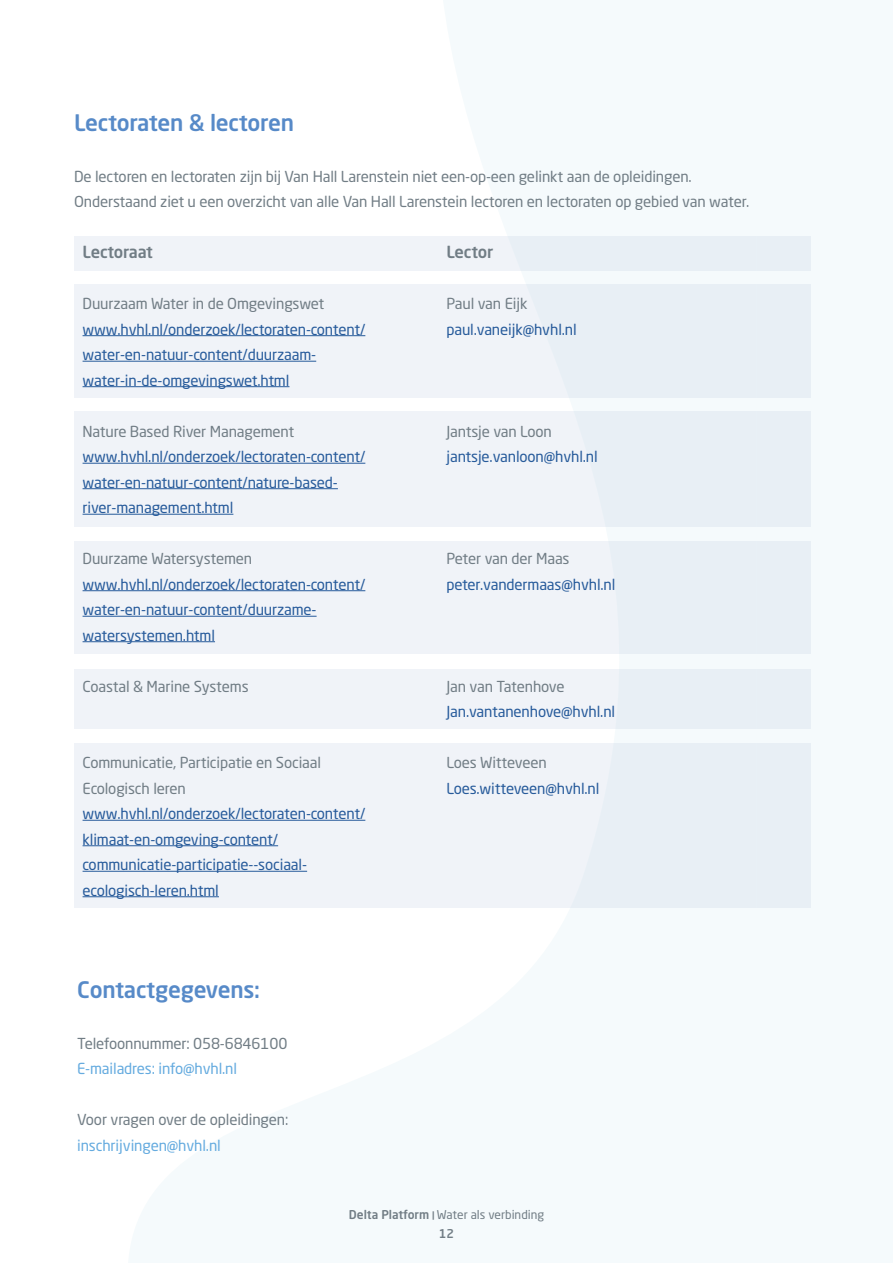
<style>
.page{position:relative;width:893px;height:1263px;background:#fff}
.page>*{position:absolute;margin:0;border:0;box-sizing:border-box;transform-origin:0 0}
.t1{font:500 22.5px "Neo Sans W1 G";letter-spacing:-.01em;color:#578ac8}
.t2{font:500 16.5px "Neo Sans W1 G";letter-spacing:-.01em;color:#717d85}
.t3{font:15px/25.5px "Neo Sans W1 G";letter-spacing:-.01em;color:#275b9b}
.t4{font:15px/25.5px "Neo Sans W1 G";letter-spacing:-.01em;color:#717d85}
.t5{font:15px "Neo Sans W1 G";letter-spacing:-.01em;color:#65abdf}
.t6{font:12px "Neo Sans W1 G";color:#717d85}
.t7{font:500 12px "Neo Sans W1 G";color:#717d85}
.s1{font-weight:500}
.s2{font-weight:500;font-size:9px}
</style>
<div class="page">
<div style="left:74px;top:284px;width:736px;height:114px;background:#f0f3f8"></div>
<div style="left:74px;top:236px;width:736px;height:35px;background:#f0f3f8"></div>
<div style="left:74px;top:411px;width:736px;height:115px;background:#f0f3f8"></div>
<div style="left:74px;top:541px;width:736px;height:113px;background:#f0f3f8"></div>
<div style="left:74px;top:669px;width:736px;height:60px;background:#f0f3f8"></div>
<div style="left:74px;top:742px;width:736px;height:165px;background:#f0f3f8"></div>
<svg style="left:128px;top:335px;width:628px;height:573px"></svg>
<svg style="left:756px;top:236px;width:55px;height:672px"></svg>
<hr style="left:83px;top:335px;width:282px;height:1px;background:#275b9b">
<hr style="left:83px;top:361px;width:233px;height:1px;background:#275b9b">
<hr style="left:83px;top:386px;width:206px;height:1px;background:#275b9b">
<hr style="left:83px;top:463px;width:282px;height:1px;background:#275b9b">
<hr style="left:83px;top:488px;width:255px;height:1px;background:#275b9b">
<hr style="left:83px;top:514px;width:150px;height:1px;background:#275b9b">
<hr style="left:83px;top:590px;width:282px;height:1px;background:#275b9b">
<hr style="left:83px;top:616px;width:234px;height:1px;background:#275b9b">
<hr style="left:83px;top:641px;width:132px;height:1px;background:#275b9b">
<hr style="left:83px;top:820px;width:282px;height:1px;background:#275b9b">
<hr style="left:83px;top:845px;width:195px;height:1px;background:#275b9b">
<hr style="left:83px;top:871px;width:224px;height:1px;background:#275b9b">
<hr style="left:83px;top:896px;width:136px;height:1px;background:#275b9b">
<h1 class="t1" style="left:74px;top:108px;width:222px">Lectoraten &amp; lectoren</h1>
<p class="t4" style="left:74px;top:163px;width:677px">De lectoren en lectoraten zijn bij Van Hall Larenstein niet een-op-een gelinkt aan de opleidingen.<br>Onderstaand ziet u een overzicht van alle Van Hall Larenstein lectoren en lectoraten op gebied van water.</p>
<p class="t2" style="left:446px;top:242px;width:48px">Lector</p>
<p class="t4" style="left:446px;top:291px;width:82px">Paul van Eijk</p>
<p class="t3" style="left:446px;top:316px;width:132px">paul.vaneijk@hvhl.nl</p>
<p class="t2" style="left:83px;top:242px;width:72px">Lectoraat</p>
<p class="t4" style="left:83px;top:291px;width:243px">Duurzaam Water in de Omgevingswet</p>
<p class="t3" style="left:83px;top:316px;width:284px">www.hvhl.nl/onderzoek/lectoraten-content/ water-en-natuur-content/duurzaam&shy;water-in-de-omgevingswet.html</p>
<p class="t4" style="left:83px;top:418px;width:213px">Nature Based River Management</p>
<p class="t3" style="left:83px;top:444px;width:284px">www.hvhl.nl/onderzoek/lectoraten-content/ water-en-natuur-content/nature-based&shy;river-management.html</p>
<p class="t4" style="left:83px;top:546px;width:171px">Duurzame Watersystemen</p>
<p class="t3" style="left:83px;top:571px;width:284px">www.hvhl.nl/onderzoek/lectoraten-content/ water-en-natuur-content/duurzame&shy;watersystemen.html</p>
<p class="t4" style="left:83px;top:673px;width:168px">Coastal &amp; Marine Systems</p>
<p class="t4" style="left:83px;top:750px;width:240px">Communicatie, Participatie en Sociaal<br>Ecologisch leren</p>
<p class="t3" style="left:83px;top:801px;width:284px">www.hvhl.nl/onderzoek/lectoraten-content/ klimaat-en-omgeving-content/ communicatie-participatie--sociaal&shy;ecologisch-leren.html</p>
<h1 class="t1" style="left:77px;top:975px;width:184px">Contactgegevens:</h1>
<p class="t4" style="left:77px;top:1030px;width:212px">Telefoonnummer: 058-6846100</p>
<p class="t5" style="left:77px;top:1059px;width:161px">E-mailadres: info@hvhl.nl</p>
<p class="t4" style="left:77px;top:1107px;width:213px">Voor vragen over de opleidingen:</p>
<p class="t5" style="left:77px;top:1136px;width:145px">inschrijvingen@hvhl.nl</p>
<p class="t4" style="left:446px;top:418px;width:107px">Jantsje van Loon</p>
<p class="t3" style="left:446px;top:444px;width:153px">jantsje.vanloon@hvhl.nl</p>
<p class="t4" style="left:446px;top:546px;width:125px">Peter van der Maas</p>
<p class="t3" style="left:446px;top:571px;width:170px">peter.vandermaas@hvhl.nl</p>
<p class="t4" style="left:446px;top:673px;width:120px">Jan van Tatenhove</p>
<p class="t3" style="left:446px;top:699px;width:170px">Jan.vantanenhove@hvhl.nl</p>
<p class="t4" style="left:446px;top:750px;width:102px">Loes Witteveen</p>
<p class="t3" style="left:446px;top:775px;width:154px">Loes.witteveen@hvhl.nl</p>
<p class="t6" style="left:349px;top:1207px;width:197px"><span class="s1">Delta Platform</span> <span class="s2">|</span> Water als verbinding</p>
<p class="t7" style="left:439px;top:1226px;width:17px">12</p>
</div>
